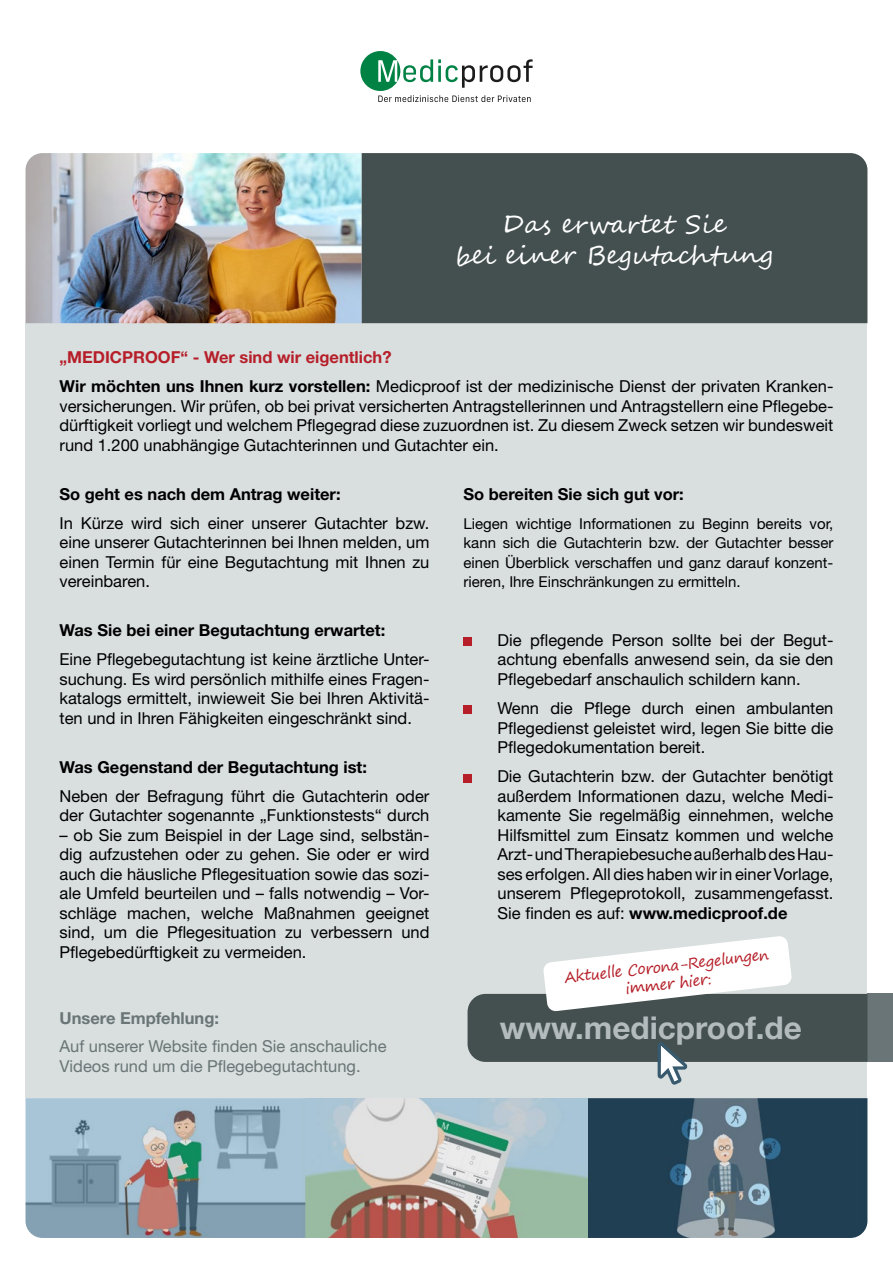
<style>
.page{position:relative;width:893px;height:1263px;background:#fff}
.page>*{position:absolute;margin:0;border:0;box-sizing:border-box;transform-origin:0 0}
.t1{font:700 31.5px "Helvetica Neue LT Std";color:#b3bbbd}
.t2{font:25.5px/30.6px "Segoe Script";color:#fff;text-align:center}
.t3{font:16.5px/19.5px "Helvetica Neue LT Std";color:#000;text-align:justify}
.t4{font:700 16.5px "Helvetica Neue LT Std";color:#000}
.t5{font:16.5px/19.5px "Helvetica Neue LT Std";color:#697576}
.t6{font:700 16.5px "Helvetica Neue LT Std";color:#697576}
.t7{font:15px/19.5px "Helvetica Neue LT Std";color:#000;text-align:justify}
.t8{font:15px/17.9px "Segoe Print";color:#b61f29;text-align:center}
.s1{font-weight:700;color:#b61f29}
.s2{font-weight:700}
</style>
<div class="page">
<div style="left:26px;top:323px;width:841px;height:775px;background:#d9dede"></div>
<div style="left:361px;top:153px;width:506px;height:170px;background:#444f50"></div>
<div style="left:463px;top:637px;width:9px;height:9px;background:#b61f29"></div>
<div style="left:463px;top:706px;width:9px;height:8px;background:#b61f29"></div>
<div style="left:463px;top:774px;width:9px;height:8px;background:#b61f29"></div>
<img style="left:26px;top:153px;width:335px;height:170px">
<img style="left:26px;top:1098px;width:841px;height:140px">
<div style="left:867px;top:994px;width:26px;height:68px;background:#697576"></div>
<svg style="left:468px;top:936px;width:399px;height:149px"></svg>
<svg style="left:360px;top:51px;width:173px;height:51px"></svg>
<h2 class="t2" style="left:455px;top:209px;width:320px">Das erwartet Sie<br>bei einer Begutachtung</h2>
<p class="t3" style="left:60px;top:342px;width:775px;line-height:29.2px"><span class="s1">„MEDICPROOF“ - Wer sind wir eigentlich?<br></span><span class="s2">Wir möchten uns Ihnen kurz vorstellen:</span> Medicproof ist der medizinische Dienst der privaten Kranken-</p>
<p class="t3" style="left:60px;top:396px;width:775px">versicherungen. Wir prüfen, ob bei privat versicherten Antragstellerinnen und Antragstellern eine Pflegebe&shy;dürftigkeit vorliegt und welchem Pflegegrad diese zuzuordnen ist. Zu diesem Zweck setzen wir bundesweit rund 1.200 unabhängige Gutachterinnen und Gutachter ein.</p>
<p class="t4" style="left:60px;top:483px;width:283px">So geht es nach dem Antrag weiter:</p>
<p class="t3" style="left:60px;top:513px;width:371px">In Kürze wird sich einer unserer Gutachter bzw. eine unserer Gutachterinnen bei Ihnen melden, um einen Termin für eine Begutachtung mit Ihnen zu vereinbaren.</p>
<p class="t4" style="left:60px;top:620px;width:327px">Was Sie bei einer Begutachtung erwartet:</p>
<p class="t3" style="left:60px;top:649px;width:371px">Eine Pflegebegutachtung ist keine ärztliche Unter&shy;suchung. Es wird persönlich mithilfe eines Fragen&shy;katalogs ermittelt, inwieweit Sie bei Ihren Aktivitä&shy;ten und in Ihren Fähigkeiten eingeschränkt sind.</p>
<p class="t4" style="left:60px;top:757px;width:309px">Was Gegenstand der Begutachtung ist:</p>
<p class="t3" style="left:60px;top:786px;width:371px">Neben der Befragung führt die Gutachterin oder der Gutachter sogenannte „Funktionstests“ durch</p>
<p class="t3" style="left:60px;top:825px;width:371px">– ob Sie zum Beispiel in der Lage sind, selbstän&shy;dig aufzustehen oder zu gehen. Sie oder er wird auch die häusliche Pflegesituation sowie das sozi&shy;ale Umfeld beurteilen und – falls notwendig – Vor&shy;schläge machen, welche Maßnahmen geeignet sind, um die Pflegesituation zu verbessern und Pflegebedürftigkeit zu vermeiden.</p>
<p class="t4" style="left:463px;top:484px;width:222px">So bereiten Sie sich gut vor:</p>
<p class="t7" style="left:463px;top:513px;width:371px">Liegen wichtige Informationen zu Beginn bereits vor, kann sich die Gutachterin bzw. der Gutachter besser einen Überblick verschaffen und ganz darauf konzent&shy;rieren, Ihre Einschränkungen zu ermitteln.</p>
<p class="t3" style="left:497px;top:630px;width:337px">Die pflegende Person sollte bei der Begut&shy;achtung ebenfalls anwesend sein, da sie den Pflegebedarf anschaulich schildern kann.</p>
<p class="t3" style="left:497px;top:698px;width:337px">Wenn die Pflege durch einen ambulanten Pflegedienst geleistet wird, legen Sie bitte die Pflegedokumentation bereit.</p>
<p class="t3" style="left:497px;top:766px;width:337px">Die Gutachterin bzw. der Gutachter benötigt außerdem Informationen dazu, welche Medi&shy;kamente Sie regelmäßig einnehmen, welche Hilfsmittel zum Einsatz kommen und welche Arzt- und Therapiebesuche außerhalb des Hau&shy;ses erfolgen. All dies haben wir in einer Vorlage, unserem Pflegeprotokoll, zusammengefasst.<br>Sie finden es auf: <span class="s2">www.medicproof.de</span></p>
<p class="t8" style="left:563px;top:967px;width:207px;rotate:-6deg">Aktuelle Corona-Regelungen immer hier:</p>
<p class="t6" style="left:60px;top:1008px;width:161px">Unsere Empfehlung:</p>
<p class="t5" style="left:60px;top:1036px;width:328px">Auf unserer Website finden Sie anschauliche<br>Videos rund um die Pflegebegutachtung.</p>
<h1 class="t1" style="left:500px;top:1008px;width:304px">www.medicproof.de</h1>
</div>
